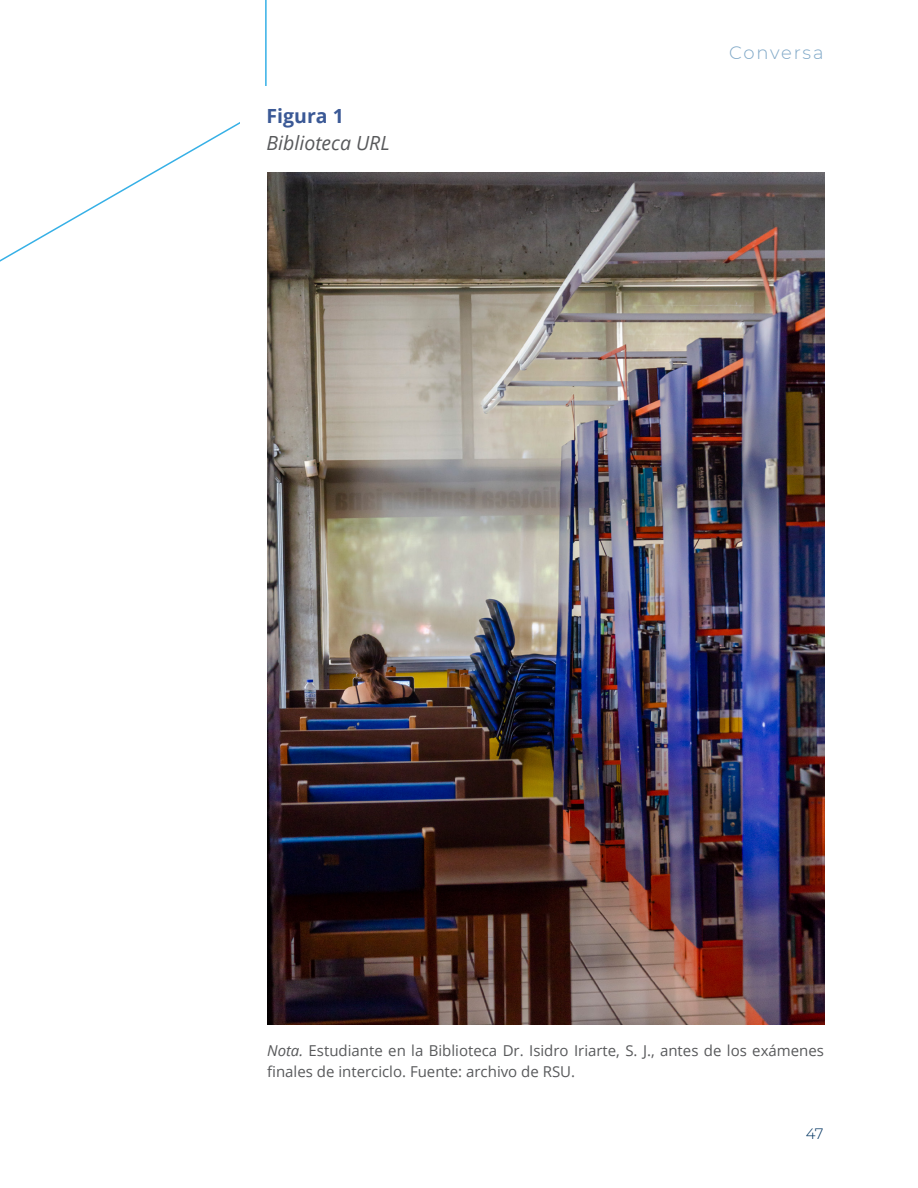
<style>
.page{position:relative;width:918px;height:1188px;background:#fff}
.page>*{position:absolute;margin:0;border:0;box-sizing:border-box;transform-origin:0 0}
.t1{font:italic 19.5px "Open Sans";color:#58595b}
.t2{font:700 19.5px "Open Sans";color:#3b5996}
.t3{font:300 18px "Montserrat";letter-spacing:.095em;color:#81a9c8}
.t4{font:15px/21px "Open Sans";color:#58595b}
.t5{font:300 15px "Montserrat";color:#003361}
.s1{font-style:italic}
</style>
<div class="page">
<svg style="left:0;top:0;width:267px;height:262px"></svg>
<div style="left:240px;top:86px;width:638px;height:367px;background:#fff"></div>
<img style="left:267px;top:173px;width:557px;height:852px">
<h1 class="t2" style="left:267px;top:102px;width:79px">Figura 1</h1>
<h1 class="t1" style="left:267px;top:129px;width:125px">Biblioteca URL</h1>
<p class="t3" style="left:729px;top:41px;width:96px">Conversa</p>
<p class="t4" style="left:267px;top:1039px;width:558px"><span class="s1">Nota.</span> Estudiante en la Biblioteca Dr. Isidro Iriarte, S. J., antes de los exámenes finales de interciclo. Fuente: archivo de RSU.</p>
<p class="t5" style="left:806px;top:1124px;width:19px">47</p>
</div>
